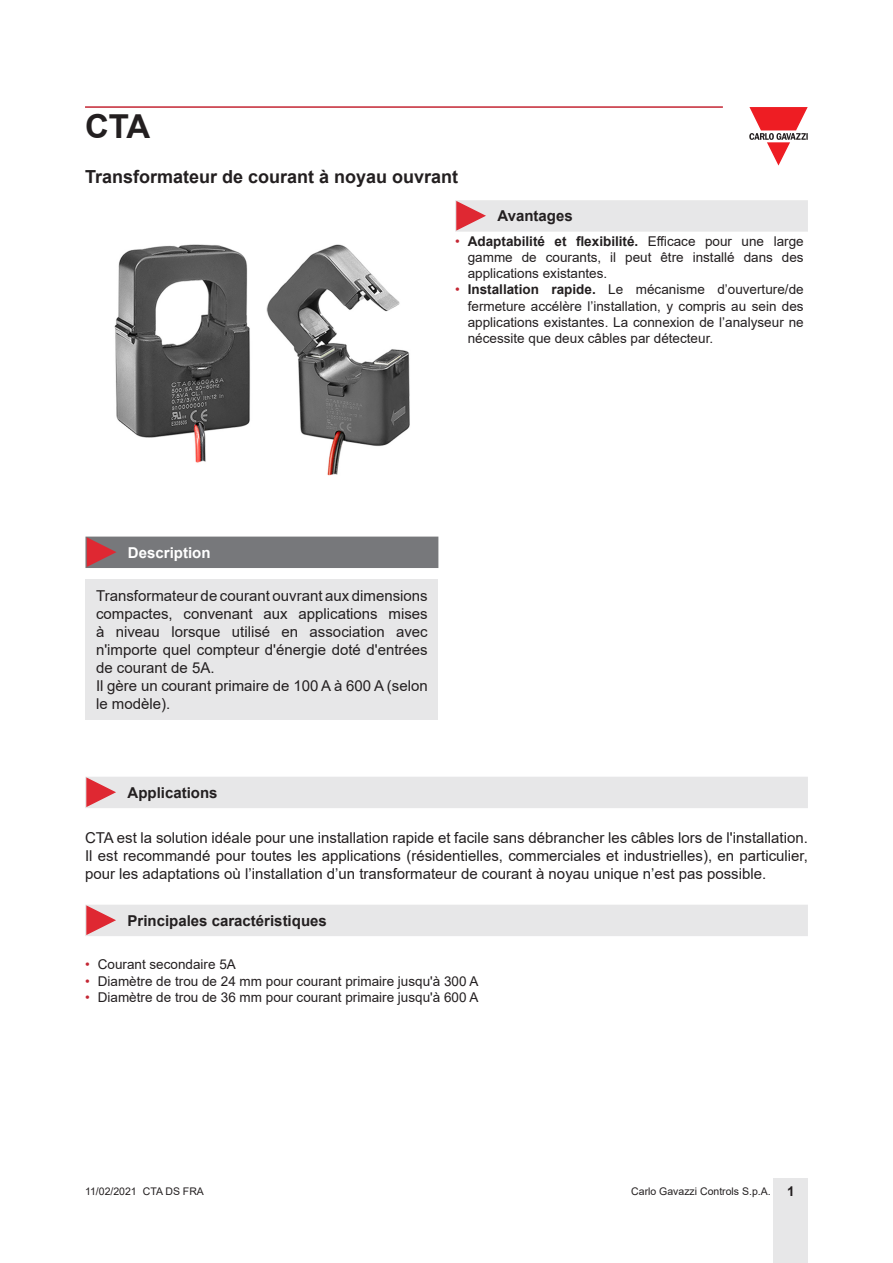
<style>
.page{position:relative;width:893px;height:1263px;background:#fff}
.page>*{position:absolute;margin:0;border:0;box-sizing:border-box;transform-origin:0 0}
.t1{font:700 33px "Arial";color:#231f20}
.Titolo02{font:700 18px "Arial";color:#231f20}
.Testo{font:15px/18px "Arial";color:#231f20}
.Titolo03{font:700 15px "Arial";color:#231f20}
.Titolo04{font:700 15px "Arial";color:#fff}
.t2{font:13.5px/16.2px "Arial";color:#231f20;text-align:justify}
.t3{font:10.5px "Arial";color:#231f20}
.s1{color:#c42633}
.s2{font-weight:700}
.s3{font-weight:700;font-size:13.5px}
</style>
<div class="page">
<hr style="left:85px;top:106px;width:638px;height:2px;background:#c42633">
<div style="left:774px;top:1178px;width:34px;height:85px;background:#e7e7e8"></div>
<svg style="left:749px;top:107px;width:59px;height:59px"></svg>
<div style="left:85px;top:580px;width:353px;height:140px;background:#e7e7e8"></div>
<img style="left:114px;top:244px;width:296px;height:232px">
<div style="left:85px;top:537px;width:353px;height:31px;background:#77787b"></div>
<div style="left:455px;top:200px;width:353px;height:32px;background:#e7e7e8"></div>
<div style="left:85px;top:777px;width:723px;height:31px;background:#e7e7e8"></div>
<div style="left:85px;top:905px;width:723px;height:31px;background:#e7e7e8"></div>
<h1 class="t1" style="left:85px;top:103px;width:67px">CTA</h1>
<p class="Titolo02" style="left:85px;top:164px;width:375px">Transformateur de courant à noyau ouvrant</p>
<p class="Titolo03" style="left:497px;top:206px;width:77px">Avantages</p>
<p class="t2" style="left:468px;top:233px;width:337px;text-indent:-13px"><span class="s1">•</span> <span class="s2">Adaptabilité et flexibilité.</span> Efficace pour une large gamme de courants, il peut être installé dans des applications existantes.</p>
<p class="t2" style="left:468px;top:281px;width:337px;text-indent:-13px"><span class="s1">•</span> <span class="s2">Installation rapide.</span> Le mécanisme d’ouverture/de fermeture accélère l’installation, y compris au sein des applications existantes. La connexion de l’analyseur ne nécessite que deux câbles par détecteur.</p>
<p class="Titolo04" style="left:128px;top:542px;width:84px">Description</p>
<p class="Testo" style="left:96px;top:587px;width:333px;text-align:justify">Transformateur de courant ouvrant aux dimensions compactes, convenant aux applications mises à niveau lorsque utilisé en association avec n'importe quel compteur d'énergie doté d'entrées de courant de 5A.</p>
<p class="Testo" style="left:96px;top:677px;width:333px">Il gère un courant primaire de 100 A à 600 A (selon le modèle).</p>
<p class="Titolo03" style="left:128px;top:782px;width:92px">Applications</p>
<p class="Testo" style="left:85px;top:829px;width:724px">CTA est la solution idéale pour une installation rapide et facile sans débrancher les câbles lors de l'installation.</p>
<p class="Testo" style="left:85px;top:847px;width:724px">Il est recommandé pour toutes les applications (résidentielles, commerciales et industrielles), en particulier, pour les adaptations où l’installation d’un transformateur de courant à noyau unique n’est pas possible.</p>
<p class="Titolo03" style="left:128px;top:910px;width:201px">Principales caractéristiques</p>
<p class="t2" style="left:85px;top:956px;width:152px"><span class="s1">•</span> Courant secondaire 5A</p>
<p class="t2" style="left:85px;top:972px;width:395px"><span class="s1">•</span> Diamètre de trou de 24 mm pour courant primaire jusqu'à 300 A</p>
<p class="t2" style="left:85px;top:989px;width:395px"><span class="s1">•</span> Diamètre de trou de 36 mm pour courant primaire jusqu'à 600 A</p>
<p class="t3" style="left:85px;top:1183px;width:120px">11/02/2021 CTA DS FRA</p>
<p class="t3" style="left:631px;top:1183px;width:165px">Carlo Gavazzi Controls S.p.A. <span class="s3">1</span></p>
</div>
